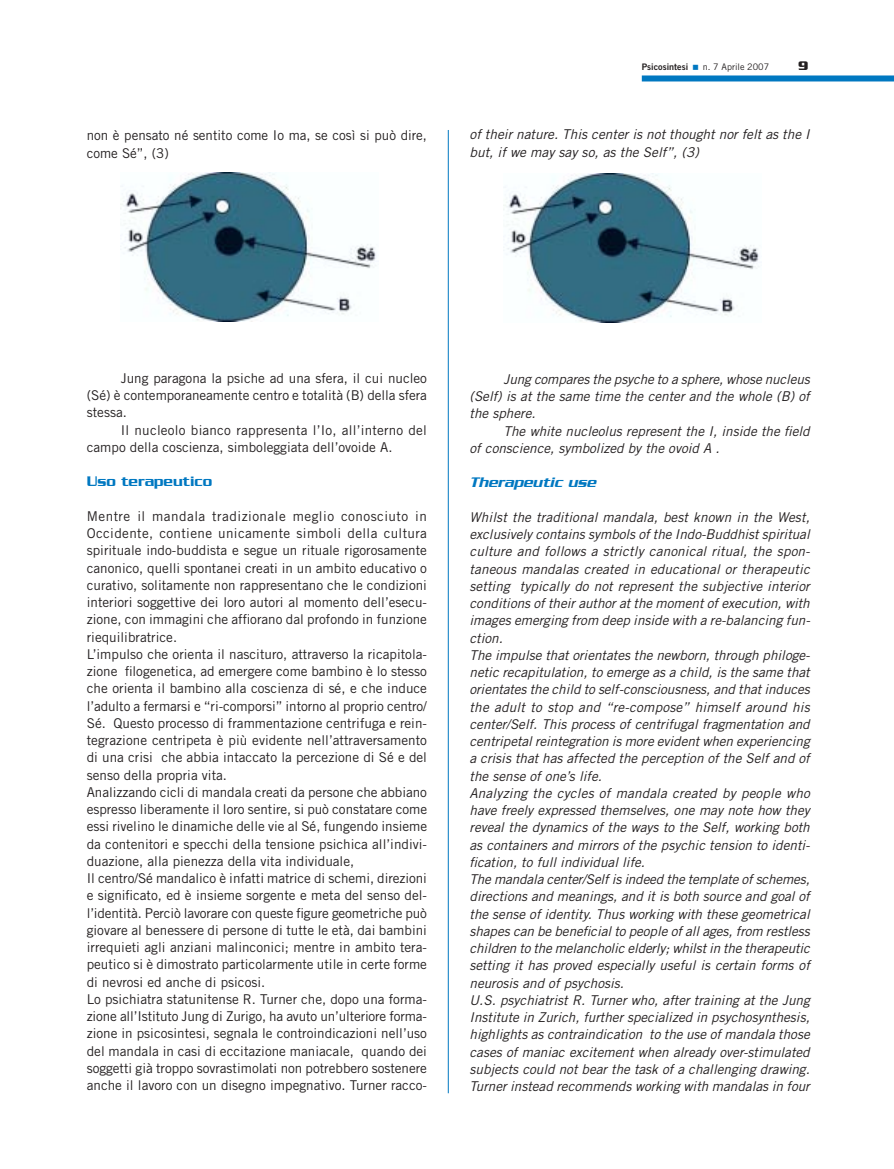
<style>
.page{position:relative;width:894px;height:1169px;background:#fff}
.page>*{position:absolute;margin:0;border:0;box-sizing:border-box;transform-origin:0 0}
.t1{font:500 15px "Serpentine";color:#0078c1}
.t2{font:italic 500 15px "Serpentine";color:#0078c1}
.t3{font:13.5px/17.2px "Trade Gothic";color:#231f20}
.t4{font:italic 13.5px/17.2px "Trade Gothic";color:#231f20}
.t5{font:700 13.5px "Serpentine";color:#231f20}
.t6{font:9px "Trade Gothic";color:#231f20}
.t7{font:9px "Trade Gothic Bold Two";color:#231f20}
</style>
<div class="page">
<div style="left:642px;top:75px;width:252px;height:6px;background:#0078c1"></div>
<hr style="left:448px;top:130px;width:1px;height:963px;background:#0078c1">
<img style="left:121px;top:172px;width:255px;height:149px">
<img style="left:503px;top:174px;width:256px;height:148px">
<p class="t3" style="left:87px;top:128px;width:342px">non è pensato né sentito come Io ma, se così si può dire, come Sé”, (3)</p>
<p class="t7" style="left:642px;top:64px;width:48px">Psicosintesi</p>
<p class="t6" style="left:703px;top:64px;width:68px">n. 7 Aprile 2007</p>
<p class="t5" style="left:798px;top:62px;width:12px">9</p>
<p class="t4" style="left:469px;top:127px;width:342px">of their nature. This center is not thought nor felt as the I but, if we may say so, as the Self”, (3)</p>
<p class="t3" style="left:87px;top:370px;width:342px;text-align:justify;text-indent:34px">Jung paragona la psiche ad una sfera, il cui nucleo (Sé) è contemporaneamente centro e totalità (B) della sfera stessa.</p>
<p class="t3" style="left:87px;top:422px;width:342px;text-indent:34px">Il nucleolo bianco rappresenta l’Io, all’interno del campo della coscienza, simboleggiata dell’ovoide A.</p>
<p class="t1" style="left:87px;top:477px;width:127px">Uso terapeutico</p>
<p class="t3" style="left:87px;top:508px;width:342px">Mentre il mandala tradizionale meglio conosciuto in Occidente, contiene unicamente simboli della cultura spirituale indo-buddista e segue un rituale rigorosamente canonico, quelli spontanei creati in un ambito educativo o curativo, solitamente non rappresentano che le condizioni interiori soggettive dei loro autori al momento dell’esecu&shy;zione, con immagini che affiorano dal profondo in funzione riequilibratrice.<br>L’impulso che orienta il nascituro, attraverso la ricapitola&shy;zione filogenetica, ad emergere come bambino è lo stesso che orienta il bambino alla coscienza di sé, e che induce l’adulto a fermarsi e “ri-comporsi” intorno al proprio centro/ Sé. Questo processo di frammentazione centrifuga e rein&shy;tegrazione centripeta è più evidente nell’attraversamento di una crisi che abbia intaccato la percezione di Sé e del senso della propria vita.<br>Analizzando cicli di mandala creati da persone che abbiano espresso liberamente il loro sentire, si può constatare come essi rivelino le dinamiche delle vie al Sé, fungendo insieme da contenitori e specchi della tensione psichica all’indivi&shy;duazione, alla pienezza della vita individuale,<br>Il centro/Sé mandalico è infatti matrice di schemi, direzioni e significato, ed è insieme sorgente e meta del senso del&shy;l’identità. Perciò lavorare con queste figure geometriche può giovare al benessere di persone di tutte le età, dai bambini irrequieti agli anziani malinconici; mentre in ambito tera&shy;peutico si è dimostrato particolarmente utile in certe forme di nevrosi ed anche di psicosi.<br>Lo psichiatra statunitense R. Turner che, dopo una forma&shy;zione all’Istituto Jung di Zurigo, ha avuto un’ulteriore forma&shy;zione in psicosintesi, segnala le controindicazioni nell’uso del mandala in casi di eccitazione maniacale, quando dei soggetti già troppo sovrastimolati non potrebbero sostenere anche il lavoro con un disegno impegnativo. Turner racco-</p>
<p class="t4" style="left:469px;top:372px;width:342px;text-align:justify;text-indent:34px">Jung compares the psyche to a sphere, whose nucleus (Self) is at the same time the center and the whole (B) of the sphere.</p>
<p class="t4" style="left:469px;top:423px;width:342px;text-indent:34px">The white nucleolus represent the I, inside the field of conscience, symbolized by the ovoid A .</p>
<p class="t2" style="left:469px;top:478px;width:128px">Therapeutic use</p>
<p class="t4" style="left:469px;top:510px;width:342px">Whilst the traditional mandala, best known in the West, exclusively contains symbols of the Indo-Buddhist spiritual culture and follows a strictly canonical ritual, the spon&shy;taneous mandalas created in educational or therapeutic setting typically do not represent the subjective interior conditions of their author at the moment of execution, with images emerging from deep inside with a re-balancing fun&shy;ction.<br>The impulse that orientates the newborn, through philoge&shy;netic recapitulation, to emerge as a child, is the same that orientates the child to self-consciousness, and that induces the adult to stop and “re-compose” himself around his center/Self. This process of centrifugal fragmentation and centripetal reintegration is more evident when experiencing a crisis that has affected the perception of the Self and of the sense of one’s life.<br>Analyzing the cycles of mandala created by people who have freely expressed themselves, one may note how they reveal the dynamics of the ways to the Self, working both as containers and mirrors of the psychic tension to identi&shy;fication, to full individual life.<br>The mandala center/Self is indeed the template of schemes, directions and meanings, and it is both source and goal of the sense of identity. Thus working with these geometrical shapes can be beneficial to people of all ages, from restless children to the melancholic elderly; whilst in the therapeutic setting it has proved especially useful is certain forms of neurosis and of psychosis.<br>U.S. psychiatrist R. Turner who, after training at the Jung Institute in Zurich, further specialized in psychosynthesis, highlights as contraindication to the use of mandala those cases of maniac excitement when already over-stimulated subjects could not bear the task of a challenging drawing.<br>Turner instead recommends working with mandalas in four</p>
</div>
